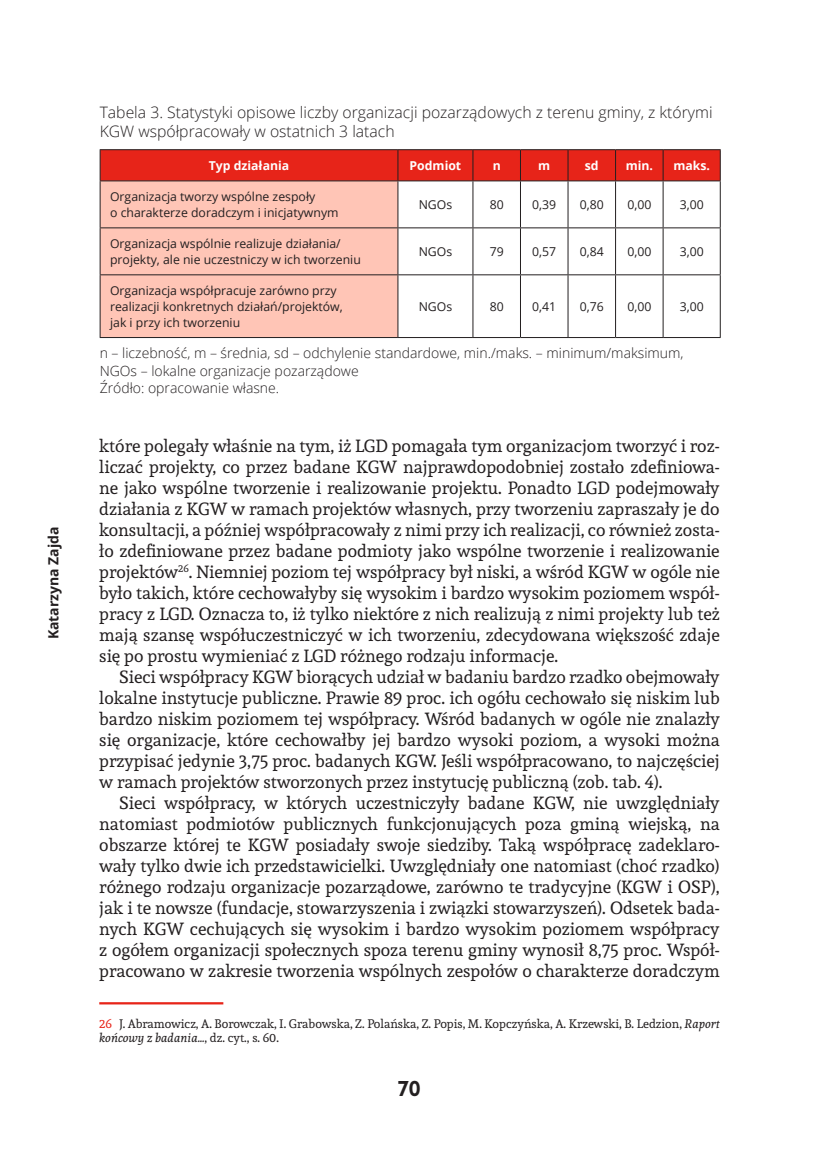
<style>
.page{position:relative;width:819px;height:1166px;background:#fff}
.page>*{position:absolute;margin:0;border:0;box-sizing:border-box;transform-origin:0 0}
.t1{font:900 21px "Lovelo";color:#231f20}
.t2{font:17.5px/21px "Andada";color:#231f20;text-align:justify}
.tabela_tytul{font:300 15.75px/19.2px "Open Sans";color:#231f20}
.tabela-zrodlo{font:300 14px/17.5px "Open Sans";color:#231f20}
.t3{font:700 14px "Open Sans";color:#231f20}
.t4{font:12.25px/15.8px "Open Sans";color:#231f20}
.t5{font:12.25px/14.3px "Andada";color:#231f20}
.t6{font:700 12.25px "Open Sans";color:#fff}
.s1{color:#e72419}
.s2{font-style:italic}
</style>
<div class="page">
<hr style="left:99px;top:1002px;width:124px;height:2px;background:#e72419">
<div style="left:101px;top:150px;width:618px;height:30px;background:#e72419"></div>
<div style="left:101px;top:181px;width:296px;height:156px;background:#ffc5b6"></div>
<hr style="left:100px;top:149px;width:298px;height:1px;background:#231f20">
<hr style="left:100px;top:150px;width:1px;height:30px;background:#231f20">
<hr style="left:398px;top:149px;width:75px;height:1px;background:#231f20">
<hr style="left:397px;top:150px;width:1px;height:30px;background:#231f20">
<hr style="left:473px;top:149px;width:47px;height:1px;background:#231f20">
<hr style="left:472px;top:150px;width:1px;height:30px;background:#231f20">
<hr style="left:520px;top:149px;width:48px;height:1px;background:#231f20">
<hr style="left:520px;top:150px;width:1px;height:30px;background:#231f20">
<hr style="left:568px;top:149px;width:47px;height:1px;background:#231f20">
<hr style="left:567px;top:150px;width:1px;height:30px;background:#231f20">
<hr style="left:615px;top:149px;width:48px;height:1px;background:#231f20">
<hr style="left:615px;top:150px;width:1px;height:30px;background:#231f20">
<hr style="left:663px;top:149px;width:57px;height:1px;background:#231f20">
<hr style="left:662px;top:150px;width:1px;height:30px;background:#231f20">
<hr style="left:719px;top:150px;width:1px;height:30px;background:#231f20">
<hr style="left:100px;top:180px;width:298px;height:1px;background:#231f20">
<hr style="left:100px;top:181px;width:1px;height:46px;background:#231f20">
<hr style="left:398px;top:180px;width:75px;height:1px;background:#231f20">
<hr style="left:397px;top:181px;width:1px;height:46px;background:#231f20">
<hr style="left:473px;top:180px;width:47px;height:1px;background:#231f20">
<hr style="left:472px;top:181px;width:1px;height:46px;background:#231f20">
<hr style="left:520px;top:180px;width:48px;height:1px;background:#231f20">
<hr style="left:520px;top:181px;width:1px;height:46px;background:#231f20">
<hr style="left:568px;top:180px;width:47px;height:1px;background:#231f20">
<hr style="left:567px;top:181px;width:1px;height:46px;background:#231f20">
<hr style="left:615px;top:180px;width:48px;height:1px;background:#231f20">
<hr style="left:615px;top:181px;width:1px;height:46px;background:#231f20">
<hr style="left:663px;top:180px;width:57px;height:1px;background:#231f20">
<hr style="left:662px;top:181px;width:1px;height:46px;background:#231f20">
<hr style="left:719px;top:181px;width:1px;height:46px;background:#231f20">
<hr style="left:100px;top:227px;width:298px;height:1px;background:#231f20">
<hr style="left:100px;top:228px;width:1px;height:46px;background:#231f20">
<hr style="left:398px;top:227px;width:75px;height:1px;background:#231f20">
<hr style="left:397px;top:228px;width:1px;height:46px;background:#231f20">
<hr style="left:473px;top:227px;width:47px;height:1px;background:#231f20">
<hr style="left:472px;top:228px;width:1px;height:46px;background:#231f20">
<hr style="left:520px;top:227px;width:48px;height:1px;background:#231f20">
<hr style="left:520px;top:228px;width:1px;height:46px;background:#231f20">
<hr style="left:568px;top:227px;width:47px;height:1px;background:#231f20">
<hr style="left:567px;top:228px;width:1px;height:46px;background:#231f20">
<hr style="left:615px;top:227px;width:48px;height:1px;background:#231f20">
<hr style="left:615px;top:228px;width:1px;height:46px;background:#231f20">
<hr style="left:663px;top:227px;width:57px;height:1px;background:#231f20">
<hr style="left:662px;top:228px;width:1px;height:46px;background:#231f20">
<hr style="left:719px;top:228px;width:1px;height:46px;background:#231f20">
<hr style="left:100px;top:274px;width:298px;height:1px;background:#231f20">
<hr style="left:100px;top:275px;width:1px;height:62px;background:#231f20">
<hr style="left:398px;top:274px;width:75px;height:1px;background:#231f20">
<hr style="left:397px;top:275px;width:1px;height:62px;background:#231f20">
<hr style="left:473px;top:274px;width:47px;height:1px;background:#231f20">
<hr style="left:472px;top:275px;width:1px;height:62px;background:#231f20">
<hr style="left:520px;top:274px;width:48px;height:1px;background:#231f20">
<hr style="left:520px;top:275px;width:1px;height:62px;background:#231f20">
<hr style="left:568px;top:274px;width:47px;height:1px;background:#231f20">
<hr style="left:567px;top:275px;width:1px;height:62px;background:#231f20">
<hr style="left:615px;top:274px;width:48px;height:1px;background:#231f20">
<hr style="left:615px;top:275px;width:1px;height:62px;background:#231f20">
<hr style="left:663px;top:274px;width:57px;height:1px;background:#231f20">
<hr style="left:662px;top:275px;width:1px;height:62px;background:#231f20">
<hr style="left:719px;top:275px;width:1px;height:62px;background:#231f20">
<hr style="left:100px;top:337px;width:298px;height:1px;background:#231f20">
<hr style="left:398px;top:337px;width:75px;height:1px;background:#231f20">
<hr style="left:473px;top:337px;width:47px;height:1px;background:#231f20">
<hr style="left:520px;top:337px;width:48px;height:1px;background:#231f20">
<hr style="left:568px;top:337px;width:47px;height:1px;background:#231f20">
<hr style="left:615px;top:337px;width:48px;height:1px;background:#231f20">
<hr style="left:663px;top:337px;width:57px;height:1px;background:#231f20">
<p class="t3" style="left:43px;top:639px;width:114px;rotate:-90deg">Katarzyna Zajda</p>
<p class="tabela_tytul" style="left:100px;top:102px;width:614px">Tabela 3. Statystyki opisowe liczby organizacji pozarządowych z terenu gminy, z którymi<br>KGW współpracowały w ostatnich 3 latach</p>
<p class="t6" style="left:209px;top:157px;width:82px">Typ działania</p>
<p class="t6" style="left:409px;top:157px;width:53px">Podmiot</p>
<p class="t6" style="left:492px;top:157px;width:10px">n</p>
<p class="t6" style="left:538px;top:157px;width:14px">m</p>
<p class="t6" style="left:585px;top:157px;width:15px">sd</p>
<p class="t6" style="left:625px;top:157px;width:29px">min.</p>
<p class="t6" style="left:673px;top:157px;width:38px">maks.</p>
<p class="t4" style="left:110px;top:189px;width:230px">Organizacja tworzy wspólne zespoły<br>o charakterze doradczym i inicjatywnym</p>
<p class="t4" style="left:418px;top:196px;width:35px">NGOs</p>
<p class="t4" style="left:489px;top:196px;width:16px">80</p>
<p class="t4" style="left:532px;top:196px;width:26px">0,39</p>
<p class="t4" style="left:579px;top:196px;width:26px">0,80</p>
<p class="t4" style="left:627px;top:196px;width:26px">0,00</p>
<p class="t4" style="left:679px;top:196px;width:26px">3,00</p>
<p class="t4" style="left:110px;top:235px;width:252px">Organizacja wspólnie realizuje działania/ projekty, ale nie uczestniczy w ich tworzeniu</p>
<p class="t4" style="left:418px;top:243px;width:35px">NGOs</p>
<p class="t4" style="left:489px;top:243px;width:16px">79</p>
<p class="t4" style="left:532px;top:243px;width:26px">0,57</p>
<p class="t4" style="left:579px;top:243px;width:26px">0,84</p>
<p class="t4" style="left:627px;top:243px;width:26px">0,00</p>
<p class="t4" style="left:679px;top:243px;width:26px">3,00</p>
<p class="t4" style="left:110px;top:282px;width:234px">Organizacja współpracuje zarówno przy realizacji konkretnych działań/projektów, jak i przy ich tworzeniu</p>
<p class="t4" style="left:418px;top:298px;width:35px">NGOs</p>
<p class="t4" style="left:489px;top:298px;width:16px">80</p>
<p class="t4" style="left:532px;top:298px;width:26px">0,41</p>
<p class="t4" style="left:579px;top:298px;width:26px">0,76</p>
<p class="t4" style="left:627px;top:298px;width:26px">0,00</p>
<p class="t4" style="left:679px;top:298px;width:26px">3,00</p>
<p class="tabela-zrodlo" style="left:100px;top:344px;width:585px">n – liczebność, m – średnia, sd – odchylenie standardowe, min./maks. – minimum/maksimum,<br>NGOs – lokalne organizacje pozarządowe</p>
<p class="tabela-zrodlo" style="left:100px;top:379px;width:181px">Źródło: opracowanie własne.</p>
<p class="t2" style="left:99px;top:435px;width:622px">które polegały właśnie na tym, iż LGD pomagała tym organizacjom tworzyć i roz&shy;liczać projekty, co przez badane KGW najprawdopodobniej zostało zdefiniowa&shy;ne jako wspólne tworzenie i realizowanie projektu. Ponadto LGD podejmowały działania z KGW w ramach projektów własnych, przy tworzeniu zapraszały je do konsultacji, a później współpracowały z nimi przy ich realizacji, co również zosta&shy;ło zdefiniowane przez badane podmioty jako wspólne tworzenie i realizowanie projektów<sup>26</sup>. Niemniej poziom tej współpracy był niski, a wśród KGW w ogóle nie</p>
<p class="t2" style="left:99px;top:582px;width:622px">było takich, które cechowałyby się wysokim i bardzo wysokim poziomem współ&shy;pracy z LGD. Oznacza to, iż tylko niektóre z nich realizują z nimi projekty lub też mają szansę współuczestniczyć w ich tworzeniu, zdecydowana większość zdaje się po prostu wymieniać z LGD różnego rodzaju informacje.</p>
<p class="t2" style="left:99px;top:666px;width:622px;text-indent:20px">Sieci współpracy KGW biorących udział w badaniu bardzo rzadko obejmowały lokalne instytucje publiczne. Prawie 89 proc. ich ogółu cechowało się niskim lub bardzo niskim poziomem tej współpracy. Wśród badanych w ogóle nie znalazły się organizacje, które cechowałby jej bardzo wysoki poziom, a wysoki można przypisać jedynie 3,75 proc. badanych KGW. Jeśli współpracowano, to najczęściej w ramach projektów stworzonych przez instytucję publiczną (zob. tab. 4).</p>
<p class="t2" style="left:99px;top:792px;width:622px;text-indent:20px">Sieci współpracy, w których uczestniczyły badane KGW, nie uwzględniały natomiast podmiotów publicznych funkcjonujących poza gminą wiejską, na obszarze której te KGW posiadały swoje siedziby. Taką współpracę zadeklaro&shy;wały tylko dwie ich przedstawicielki. Uwzględniały one natomiast (choć rzadko) różnego rodzaju organizacje pozarządowe, zarówno te tradycyjne (KGW i OSP), jak i te nowsze (fundacje, stowarzyszenia i związki stowarzyszeń). Odsetek bada&shy;nych KGW cechujących się wysokim i bardzo wysokim poziomem współpracy z ogółem organizacji społecznych spoza terenu gminy wynosił 8,75 proc. Współ&shy;pracowano w zakresie tworzenia wspólnych zespołów o charakterze doradczym</p>
<p class="t5" style="left:99px;top:1016px;width:622px"><span class="s1">26</span> J. Abramowicz, A. Borowczak, I. Grabowska, Z. Polańska, Z. Popis, M. Kopczyńska, A. Krzewski, B. Ledzion, <span class="s2">Raport końcowy z badania…</span>, dz. cyt., s. 60.</p>
<p class="t1" style="left:398px;top:1076px;width:24px">70</p>
</div>
